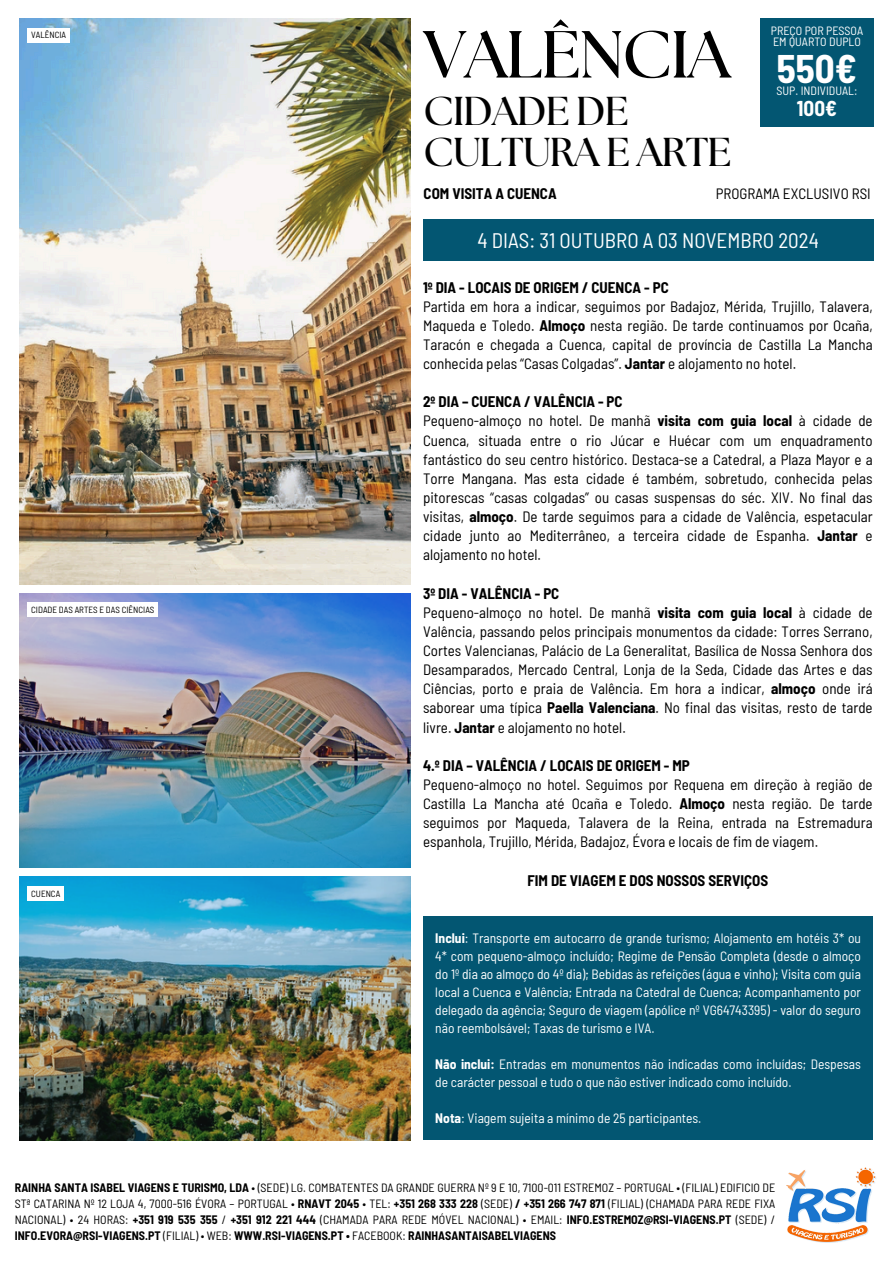
<style>
.page{position:relative;width:894px;height:1264px;background:#fff}
.page>*{position:absolute;margin:0;border:0;box-sizing:border-box;transform-origin:0 0}
.t1{font:700 66.3px "The Seasons";letter-spacing:-.02em;color:#000}
.t2{font:700 40.2px/40.2px "The Seasons";letter-spacing:-.02em;color:#000}
.t3{font:700 semi-condensed 39px "Barlow";color:#fff}
.t4{font:semi-condensed 21px "Barlow";color:#fff}
.t5{font:700 semi-condensed 21px "Barlow";color:#fff}
.t6{font:semi-condensed 15px/19.2px "Barlow";color:#000}
.t7{font:700 semi-condensed 15px "Barlow";color:#000}
.t8{font:semi-condensed 13.5px/18px "Barlow";color:#fff;text-align:justify}
.t9{font:semi-condensed 12px/16px "Barlow";color:#000;text-align:justify}
.t10{font:semi-condensed 12px/11.2px "Barlow";color:#fff}
.t11{font:semi-condensed 9px "Barlow";color:#000}
.s1{font-weight:700}
</style>
<div class="page">
<img style="left:786px;top:1167px;width:90px;height:75px">
<div style="left:423px;top:916px;width:449px;height:223px;background:#035672"></div>
<div style="left:423px;top:219px;width:450px;height:42px;background:#035672"></div>
<img style="left:19px;top:18px;width:392px;height:566px">
<div style="left:760px;top:18px;width:113px;height:108px;background:#035672"></div>
<img style="left:19px;top:593px;width:392px;height:274px">
<img style="left:19px;top:876px;width:392px;height:264px">
<div style="left:28px;top:28px;width:42px;height:14px;background:#fff"></div>
<div style="left:28px;top:603px;width:130px;height:14px;background:#fff"></div>
<div style="left:28px;top:886px;width:36px;height:14px;background:#fff"></div>
<h4 class="t11" style="left:31px;top:29px;width:36px">VALÊNCIA</h4>
<h6 class="t1" style="left:423px;top:24px;width:309px">VALÊNCIA</h6>
<p class="t2" style="left:423px;top:93px;width:309px">CIDADE DE<br>CULTURA E ARTE</p>
<p class="t10" style="left:770px;top:24px;width:94px">PREÇO POR PESSOA<br>EM QUARTO DUPLO</p>
<p class="t3" style="left:776px;top:44px;width:82px">550€</p>
<p class="t10" style="left:776px;top:85px;width:82px">SUP. INDIVIDUAL:</p>
<h1 class="t5" style="left:796px;top:95px;width:42px">100€</h1>
<h6 class="t7" style="left:423px;top:183px;width:134px">COM VISITA A CUENCA</h6>
<h6 class="t6" style="left:715px;top:183px;width:156px">PROGRAMA EXCLUSIVO RSI</h6>
<h6 class="t11" style="left:31px;top:604px;width:125px">CIDADE DAS ARTES E DAS CIÊNCIAS</h6>
<p class="t11" style="left:31px;top:887px;width:31px">CUENCA</p>
<p class="t4" style="left:477px;top:227px;width:343px">4 DIAS: 31 OUTUBRO A 03 NOVEMBRO 2024</p>
<p class="t6" style="left:423px;top:277px;width:451px"><span class="s1">1º DIA - LOCAIS DE ORIGEM / CUENCA - PC<br></span>Partida em hora a indicar, seguimos por Badajoz, Mérida, Trujillo, Talavera, Maqueda e Toledo. <span class="s1">Almoço</span> nesta região. De tarde continuamos por Ocaña, Taracón e chegada a Cuenca, capital de província de Castilla La Mancha conhecida pelas “Casas Colgadas”. <span class="s1">Jantar</span> e alojamento no hotel.</p>
<p class="t6" style="left:423px;top:392px;width:451px"><span class="s1">2º DIA – CUENCA / VALÊNCIA - PC<br></span>Pequeno-almoço no hotel. De manhã <span class="s1">visita com guia local</span> à cidade de Cuenca, situada entre o rio Júcar e Huécar com um enquadramento fantástico do seu centro histórico. Destaca-se a Catedral, a Plaza Mayor e a Torre Mangana. Mas esta cidade é também, sobretudo, conhecida pelas pitorescas “casas colgadas” ou casas suspensas do séc. XIV. No final das visitas, <span class="s1">almoço</span>. De tarde seguimos para a cidade de Valência, espetacular cidade junto ao Mediterrâneo, a terceira cidade de Espanha. <span class="s1">Jantar</span> e alojamento no hotel.</p>
<p class="t6" style="left:423px;top:583px;width:451px"><span class="s1">3º DIA - VALÊNCIA - PC<br></span>Pequeno-almoço no hotel. De manhã <span class="s1">visita com guia local</span> à cidade de Valência, passando pelos principais monumentos da cidade: Torres Serrano, Cortes Valencianas, Palácio de La Generalitat, Basílica de Nossa Senhora dos Desamparados, Mercado Central, Lonja de la Seda, Cidade das Artes e das Ciências, porto e praia de Valência. Em hora a indicar, <span class="s1">almoço</span> onde irá saborear uma típica <span class="s1">Paella Valenciana</span>. No final das visitas, resto de tarde livre. <span class="s1">Jantar</span> e alojamento no hotel.</p>
<h5 class="t6" style="left:423px;top:755px;width:451px"><span class="s1">4.º DIA – VALÊNCIA / LOCAIS DE ORIGEM - MP<br></span>Pequeno-almoço no hotel. Seguimos por Requena em direção à região de Castilla La Mancha até Ocaña e Toledo. <span class="s1">Almoço</span> nesta região. De tarde seguimos por Maqueda, Talavera de la Reina, entrada na Estremadura espanhola, Trujillo, Mérida, Badajoz, Évora e locais de fim de viagem.</h5>
<h3 class="t7" style="left:527px;top:870px;width:242px">FIM DE VIAGEM E DOS NOSSOS SERVIÇOS</h3>
<h6 class="t8" style="left:435px;top:928px;width:427px"><span class="s1">Inclui</span>: Transporte em autocarro de grande turismo; Alojamento em hotéis 3* ou 4* com pequeno-almoço incluído; Regime de Pensão Completa (desde o almoço do 1º dia ao almoço do 4º dia); Bebidas às refeições (água e vinho); Visita com guia local a Cuenca e Valência; Entrada na Catedral de Cuenca; Acompanhamento por delegado da agência; Seguro de viagem (apólice nº VG64743395) - valor do seguro não reembolsável; Taxas de turismo e IVA.</h6>
<h6 class="t8" style="left:435px;top:1054px;width:427px"><span class="s1">Não inclui:</span> Entradas em monumentos não indicadas como incluídas; Despesas de carácter pessoal e tudo o que não estiver indicado como incluído.</h6>
<h6 class="t8" style="left:435px;top:1108px;width:267px"><span class="s1">Nota</span>: Viagem sujeita a mínimo de 25 participantes.</h6>
<h6 class="t9" style="left:15px;top:1179px;width:761px"><span class="s1">RAINHA SANTA ISABEL VIAGENS E TURISMO, LDA</span> • (SEDE) LG. COMBATENTES DA GRANDE GUERRA Nº 9 E 10, 7100-011 ESTREMOZ – PORTUGAL • (FILIAL) EDIFICIO DE STª CATARINA Nº 12 LOJA 4, 7000-516 ÉVORA – PORTUGAL • <span class="s1">RNAVT 2045</span> • TEL: <span class="s1">+351 268 333 228</span> (SEDE) <span class="s1">/ +351 266 747 871</span> (FILIAL) (CHAMADA PARA REDE FIXA NACIONAL) • 24 HORAS: <span class="s1">+351 919 535 355</span> / <span class="s1">+351 912 221 444</span> (CHAMADA PARA REDE MÓVEL NACIONAL) • EMAIL: <span class="s1">INFO.ESTREMOZ@RSI-VIAGENS.PT</span> (SEDE) / <span class="s1">INFO.EVORA@RSI-VIAGENS.PT</span> (FILIAL) • WEB: <span class="s1">WWW.RSI-VIAGENS.PT •</span> FACEBOOK: <span class="s1">RAINHASANTAISABELVIAGENS</span></h6>
</div>
